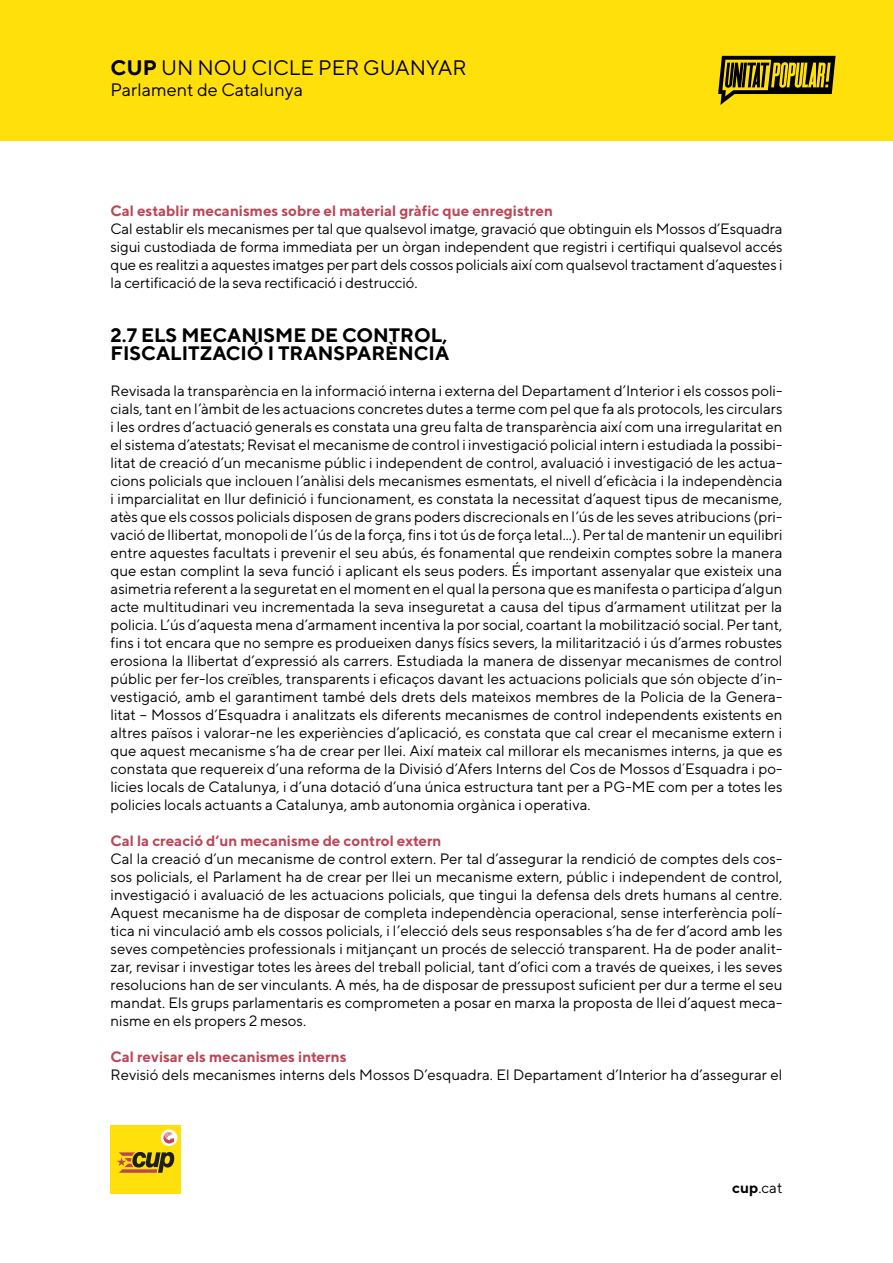
<style>
.page{position:relative;width:893px;height:1263px;background:#fff}
.page>*{position:absolute;margin:0;border:0;box-sizing:border-box;transform-origin:0 0}
.t1{font:21px "TT Norms";color:#000}
.t2{font:700 19.5px/18px "TT Norms";color:#000}
.t3{font:18px "TT Norms";color:#000}
.t4{font:15px/18px "TT Norms";color:#000;text-align:justify}
.t5{font:700 15px "TT Norms";color:#bb4658}
.s1{font-weight:700}
</style>
<div class="page">
<div style="left:0;top:0;width:893px;height:140px;background:#ffe00a"></div>
<svg style="left:718px;top:56px;width:118px;height:49px"></svg>
<div style="left:111px;top:1125px;width:70px;height:68px;background:#ffe00a"></div>
<svg style="left:117px;top:1151px;width:57px;height:22px"></svg>
<svg style="left:161px;top:1129px;width:16px;height:17px"></svg>
<svg style="left:163px;top:1132px;width:11px;height:11px"></svg>
<h1 class="t1" style="left:111px;top:54px;width:358px"><span class="s1">CUP</span> UN NOU CICLE PER GUANYAR</h1>
<p class="t3" style="left:111px;top:79px;width:194px">Parlament de Catalunya</p>
<p class="t5" style="left:111px;top:201px;width:444px">Cal establir mecanismes sobre el material gràfic que enregistren</p>
<p class="t4" style="left:111px;top:219px;width:674px">Cal establir els mecanismes per tal que qualsevol imatge, gravació que obtinguin els Mossos d’Esquadra sigui custodiada de forma immediata per un òrgan independent que registri i certifiqui qualsevol accés que es realitzi a aquestes imatges per part dels cossos policials així com qualsevol tractament d’aquestes i la certificació de la seva rectificació i destrucció.</p>
<h2 class="t2" style="left:111px;top:326px;width:340px">2.7 ELS MECANISME DE CONTROL,<br>FISCALITZACIÓ I TRANSPARÈNCIA</h2>
<p class="t4" style="left:111px;top:381px;width:673px">Revisada la transparència en la informació interna i externa del Departament d’Interior i els cossos poli&shy;cials, tant en l’àmbit de les actuacions concretes dutes a terme com pel que fa als protocols, les circulars i les ordres d’actuació generals es constata una greu falta de transparència així com una irregularitat en el sistema d’atestats; Revisat el mecanisme de control i investigació policial intern i estudiada la possibi&shy;litat de creació d’un mecanisme públic i independent de control, avaluació i investigació de les actua&shy;cions policials que inclouen l’anàlisi dels mecanismes esmentats, el nivell d’eficàcia i la independència i imparcialitat en llur definició i funcionament, es constata la necessitat d’aquest tipus de mecanisme, atès que els cossos policials disposen de grans poders discrecionals en l’ús de les seves atribucions (pri&shy;vació de llibertat, monopoli de l’ús de la força, fins i tot ús de força letal...). Per tal de mantenir un equilibri entre aquestes facultats i prevenir el seu abús, és fonamental que rendeixin comptes sobre la manera que estan complint la seva funció i aplicant els seus poders. És important assenyalar que existeix una asimetria referent a la seguretat en el moment en el qual la persona que es manifesta o participa d’algun acte multitudinari veu incrementada la seva inseguretat a causa del tipus d’armament utilitzat per la policia. L’ús d’aquesta mena d’armament incentiva la por social, coartant la mobilització social. Per tant, fins i tot encara que no sempre es produeixen danys físics severs, la militarització i ús d’armes robustes erosiona la llibertat d’expressió als carrers. Estudiada la manera de dissenyar mecanismes de control públic per fer-los creïbles, transparents i eficaços davant les actuacions policials que són objecte d’in&shy;vestigació, amb el garantiment també dels drets dels mateixos membres de la Policia de la Genera&shy;litat – Mossos d’Esquadra i analitzats els diferents mecanismes de control independents existents en altres països i valorar-ne les experiències d’aplicació, es constata que cal crear el mecanisme extern i que aquest mecanisme s’ha de crear per llei. Així mateix cal millorar els mecanismes interns, ja que es constata que requereix d’una reforma de la Divisió d’Afers Interns del Cos de Mossos d´Esquadra i po&shy;licies locals de Catalunya, i d’una dotació d’una única estructura tant per a PG-ME com per a totes les policies locals actuants a Catalunya, amb autonomia orgànica i operativa.</p>
<p class="t5" style="left:111px;top:831px;width:332px">Cal la creació d’un mecanisme de control extern</p>
<p class="t4" style="left:111px;top:849px;width:673px">Cal la creació d’un mecanisme de control extern. Per tal d’assegurar la rendició de comptes dels cos&shy;sos policials, el Parlament ha de crear per llei un mecanisme extern, públic i independent de control, investigació i avaluació de les actuacions policials, que tingui la defensa dels drets humans al centre.<br>Aquest mecanisme ha de disposar de completa independència operacional, sense interferència polí&shy;tica ni vinculació amb els cossos policials, i l’elecció dels seus responsables s’ha de fer d’acord amb les seves competències professionals i mitjançant un procés de selecció transparent. Ha de poder analit&shy;zar, revisar i investigar totes les àrees del treball policial, tant d’ofici com a través de queixes, i les seves resolucions han de ser vinculants. A més, ha de disposar de pressupost suficient per dur a terme el seu mandat. Els grups parlamentaris es comprometen a posar en marxa la proposta de llei d’aquest meca&shy;nisme en els propers 2 mesos.</p>
<p class="t5" style="left:111px;top:1047px;width:237px">Cal revisar els mecanismes interns</p>
<p class="t4" style="left:111px;top:1065px;width:673px">Revisió dels mecanismes interns dels Mossos D’esquadra. El Departament d’Interior ha d’assegurar el</p>
<p class="t4" style="left:732px;top:1178px;width:52px"><span class="s1">cup</span>.cat</p>
</div>
